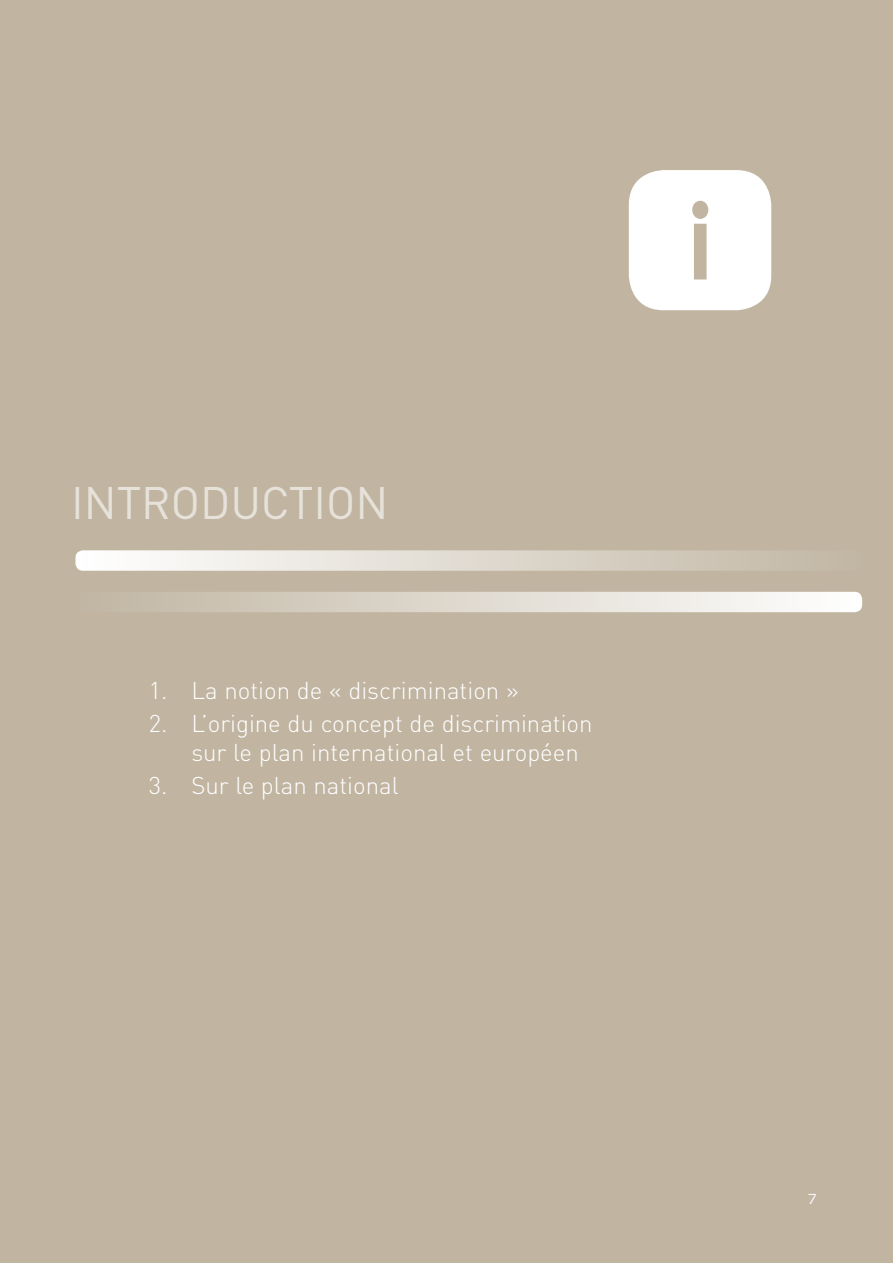
<style>
.page{position:relative;width:893px;height:1263px;background:#c1b5a2}
.page>*{position:absolute;margin:0;border:0;box-sizing:border-box;transform-origin:0 0}
.t1{font:700 105px "Century Gothic";color:#c1b5a2;scale:.9 1}
.t2{font:45px "DIN Pro";color:#e6e2da}
.t3{font:300 24px/28.8px "DIN Pro";color:#fff}
.t4{font:15px "Eurostile";color:#fff}
</style>
<div class="page">
<svg style="left:75px;top:550px;width:707px;height:21px;background:#e2dcd4"></svg>
<svg style="left:163px;top:592px;width:699px;height:20px;background:#e2ddd5"></svg>
<div style="left:630px;top:171px;width:140px;height:138px;background:#fff;border-radius:34px"></div>
<div style="left:629px;top:170px;width:142px;height:140px;border:2px solid #fff;border-radius:34px"></div>
<h2 class="t2" style="left:71px;top:472px;width:319px">INTRODUCTION</h2>
<p class="t3" style="left:149px;top:675px;width:371px">1. La notion de « discrimination »</p>
<p class="t3" style="left:191px;top:708px;width:403px;text-indent:-43px">2. L’origine du concept de discrimination sur le plan international et européen</p>
<p class="t3" style="left:149px;top:769px;width:251px">3. Sur le plan national</p>
<h1 class="t1" style="left:689px;top:175px;width:27px">i</h1>
<p class="t4" style="left:808px;top:1191px;width:11px">7</p>
</div>
